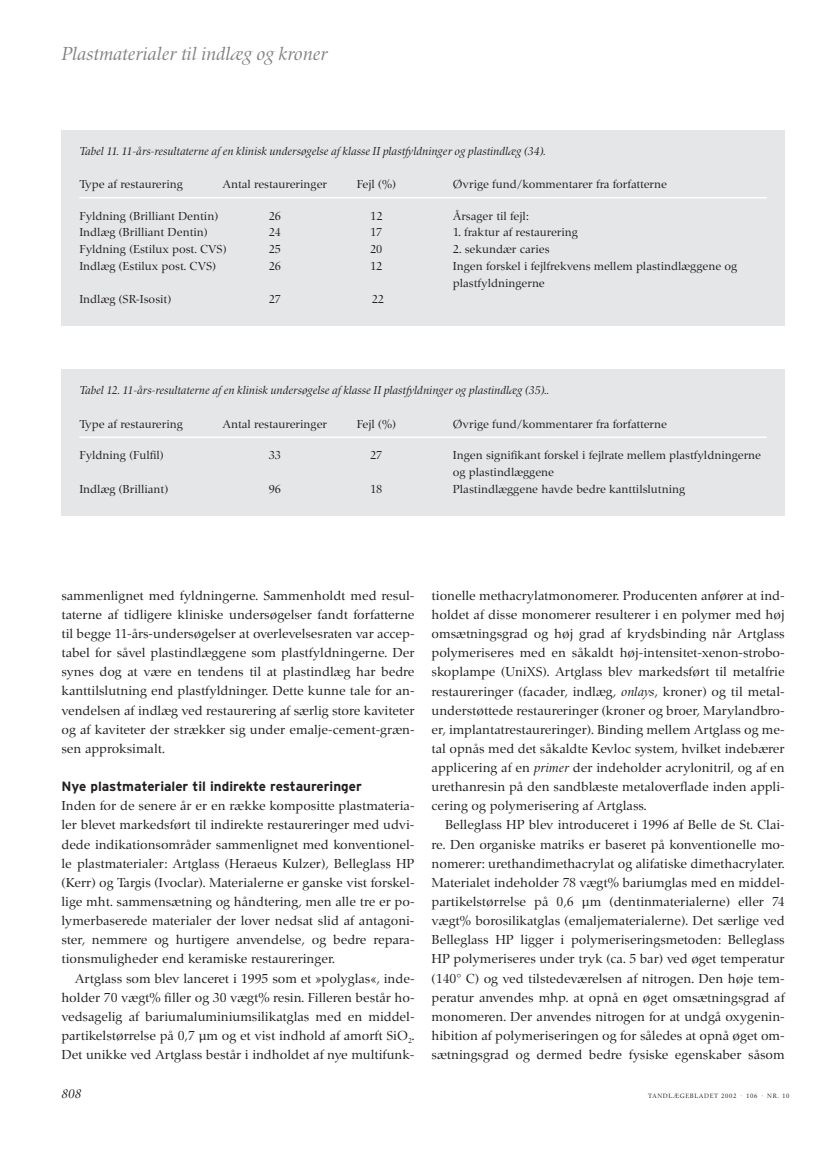
<style>
.page{position:relative;width:832px;height:1156px;background:#fff}
.page>*{position:absolute;margin:0;border:0;box-sizing:border-box;transform-origin:0 0}
.t1{font:italic 19.5px "Zapf Renais SB";color:#808284}
.t2{font:13.5px/19.2px "Zapf Renais SB";color:#231f1f;text-align:justify}
.t3{font:700 13.5px "Interstate";color:#231f1f}
.t4{font:italic 13.5px "Zapf Renais SB";color:#231f1f}
.t5{font:12px/16.8px "Zapf Renais SB";color:#231f1f}
.t6{font:italic 12px "Zapf Renais SB";color:#231f1f}
.t7{font:6.45px "Zapf Renais SB";letter-spacing:.11em;color:#231f1f}
.s1{font-style:italic}
</style>
<div class="page">
<svg style="left:61px;top:130px;width:724px;height:386px;background:#e8e8e9"></svg>
<h1 class="t1" style="left:61px;top:45px;width:267px">Plastmaterialer til indlæg og kroner</h1>
<p class="t6" style="left:79px;top:146px;width:468px">Tabel 11. 11-års-resultaterne af en klinisk undersøgelse af klasse II plastfyldninger og plastindlæg (34).</p>
<p class="t5" style="left:79px;top:177px;width:105px">Type af restaurering</p>
<p class="t5" style="left:222px;top:177px;width:106px">Antal restaureringer</p>
<p class="t5" style="left:356px;top:177px;width:41px">Fejl (%)</p>
<p class="t5" style="left:453px;top:177px;width:216px">Øvrige fund/kommentarer fra forfatterne</p>
<p class="t5" style="left:79px;top:209px;width:140px">Fyldning (Brilliant Dentin)</p>
<p class="t5" style="left:269px;top:209px;width:14px">26</p>
<p class="t5" style="left:370px;top:209px;width:14px">12</p>
<p class="t5" style="left:453px;top:209px;width:77px">Årsager til fejl:</p>
<p class="t5" style="left:79px;top:225px;width:130px">Indlæg (Brilliant Dentin)</p>
<p class="t5" style="left:269px;top:225px;width:14px">24</p>
<p class="t5" style="left:370px;top:225px;width:14px">17</p>
<p class="t5" style="left:453px;top:225px;width:127px">1. fraktur af restaurering</p>
<p class="t5" style="left:79px;top:242px;width:149px">Fyldning (Estilux post. CVS)</p>
<p class="t5" style="left:269px;top:242px;width:14px">25</p>
<p class="t5" style="left:370px;top:242px;width:14px">20</p>
<p class="t5" style="left:453px;top:242px;width:98px">2. sekundær caries</p>
<p class="t5" style="left:79px;top:259px;width:138px">Indlæg (Estilux post. CVS)</p>
<p class="t5" style="left:269px;top:259px;width:14px">26</p>
<p class="t5" style="left:370px;top:259px;width:14px">12</p>
<p class="t5" style="left:453px;top:259px;width:286px">Ingen forskel i fejlfrekvens mellem plastindlæggene og plastfyldningerne</p>
<p class="t5" style="left:79px;top:292px;width:93px">Indlæg (SR-Isosit)</p>
<p class="t5" style="left:269px;top:292px;width:14px">27</p>
<p class="t5" style="left:372px;top:292px;width:14px">22</p>
<p class="t6" style="left:79px;top:385px;width:471px">Tabel 12. 11-års-resultaterne af en klinisk undersøgelse af klasse II plastfyldninger og plastindlæg (35)..</p>
<p class="t5" style="left:79px;top:416px;width:105px">Type af restaurering</p>
<p class="t5" style="left:222px;top:416px;width:106px">Antal restaureringer</p>
<p class="t5" style="left:356px;top:416px;width:41px">Fejl (%)</p>
<p class="t5" style="left:453px;top:416px;width:216px">Øvrige fund/kommentarer fra forfatterne</p>
<p class="t5" style="left:79px;top:448px;width:86px">Fyldning (Fulfil)</p>
<p class="t5" style="left:269px;top:448px;width:14px">33</p>
<p class="t5" style="left:370px;top:448px;width:14px">27</p>
<p class="t5" style="left:453px;top:448px;width:310px">Ingen signifikant forskel i fejlrate mellem plastfyldningerne og plastindlæggene</p>
<p class="t5" style="left:79px;top:481px;width:90px">Indlæg (Brilliant)</p>
<p class="t5" style="left:269px;top:481px;width:14px">96</p>
<p class="t5" style="left:370px;top:481px;width:14px">18</p>
<p class="t5" style="left:453px;top:481px;width:234px">Plastindlæggene havde bedre kanttilslutning</p>
<p class="t2" style="left:61px;top:587px;width:354px">sammenlignet med fyldningerne. Sammenholdt med resul&shy;taterne af tidligere kliniske undersøgelser fandt forfatterne til begge 11-års-undersøgelser at overlevelsesraten var accep&shy;tabel for såvel plastindlæggene som plastfyldningerne. Der synes dog at være en tendens til at plastindlæg har bedre kanttilslutning end plastfyldninger. Dette kunne tale for an&shy;vendelsen af indlæg ved restaurering af særlig store kaviteter og af kaviteter der strækker sig under emalje-cement-græn&shy;sen approksimalt.</p>
<p class="t3" style="left:61px;top:781px;width:302px">Nye plastmaterialer til indirekte restaureringer</p>
<p class="t2" style="left:61px;top:797px;width:354px">Inden for de senere år er en række kompositte plastmateria&shy;ler blevet markedsført til indirekte restaureringer med udvi&shy;dede indikationsområder sammenlignet med konventionel&shy;le plastmaterialer: Artglass (Heraeus Kulzer), Belleglass HP (Kerr) og Targis (Ivoclar). Materialerne er ganske vist forskel&shy;lige mht. sammensætning og håndtering, men alle tre er po&shy;lymerbaserede materialer der lover nedsat slid af antagoni&shy;ster, nemmere og hurtigere anvendelse, og bedre repara&shy;tionsmuligheder end keramiske restaureringer.</p>
<p class="t2" style="left:61px;top:970px;width:354px;text-indent:13px">Artglass som blev lanceret i 1995 som et »polyglas«, inde&shy;holder 70 vægt% filler og 30 vægt% resin. Filleren består ho&shy;vedsagelig af bariumaluminiumsilikatglas med en middel&shy;partikelstørrelse på 0,7 µm og et vist indhold af amorft SiO<sub>2</sub>.<br>Det unikke ved Artglass består i indholdet af nye multifunk-</p>
<p class="t2" style="left:431px;top:587px;width:354px">tionelle methacrylatmonomerer. Producenten anfører at ind&shy;holdet af disse monomerer resulterer i en polymer med høj omsætningsgrad og høj grad af krydsbinding når Artglass polymeriseres med en såkaldt høj-intensitet-xenon-strobo&shy;skoplampe (UniXS). Artglass blev markedsført til metalfrie restaureringer (facader, indlæg, <span class="s1">onlays</span>, kroner) og til metal&shy;understøttede restaureringer (kroner og broer, Marylandbro&shy;er, implantatrestaureringer). Binding mellem Artglass og me&shy;tal opnås med det såkaldte Kevloc system, hvilket indebærer applicering af en <span class="s1">primer</span> der indeholder acrylonitril, og af en urethanresin på den sandblæste metaloverflade inden appli&shy;cering og polymerisering af Artglass.</p>
<p class="t2" style="left:431px;top:817px;width:354px;text-indent:13px">Belleglass HP blev introduceret i 1996 af Belle de St. Clai&shy;re. Den organiske matriks er baseret på konventionelle mo&shy;nomerer: urethandimethacrylat og alifatiske dimethacrylater.<br>Materialet indeholder 78 vægt% bariumglas med en middel&shy;partikelstørrelse på 0,6 µm (dentinmaterialerne) eller 74 vægt% borosilikatglas (emaljematerialerne). Det særlige ved Belleglass HP ligger i polymeriseringsmetoden: Belleglass HP polymeriseres under tryk (ca. 5 bar) ved øget temperatur (140° C) og ved tilstedeværelsen af nitrogen. Den høje tem&shy;peratur anvendes mhp. at opnå en øget omsætningsgrad af monomeren. Der anvendes nitrogen for at undgå oxygenin&shy;hibition af polymeriseringen og for således at opnå øget om&shy;sætningsgrad og dermed bedre fysiske egenskaber såsom</p>
<p class="t4" style="left:61px;top:1087px;width:22px">808</p>
<p class="t7" style="left:648px;top:1092px;width:143px">TANDLÆGEBLADET 2002 · 106 · NR. 10</p>
</div>
